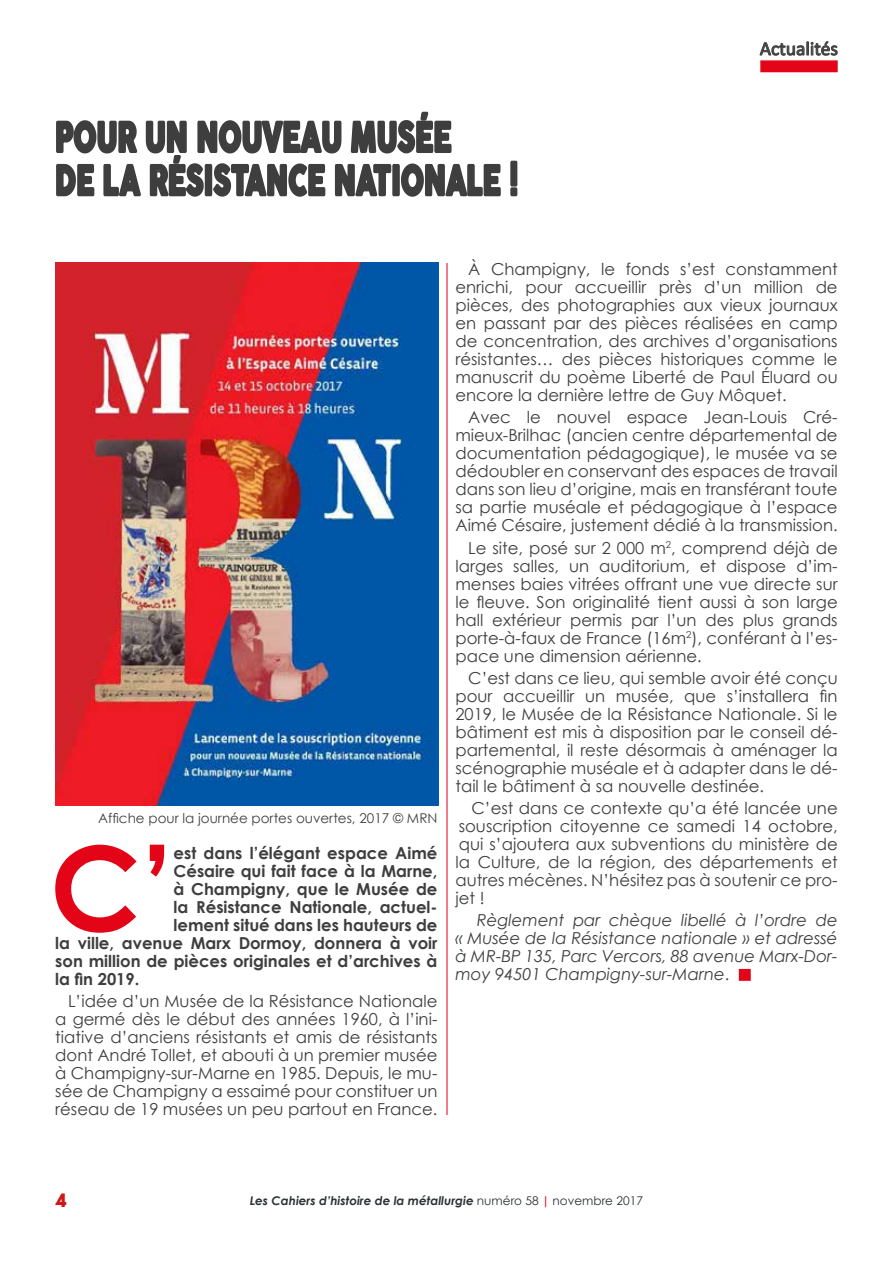
<style>
.page{position:relative;width:893px;height:1263px;background:#fff}
.page>*{position:absolute;margin:0;border:0;box-sizing:border-box;transform-origin:0 0}
.t1{font:700 116.7px "Century Gothic";color:#e30517}
.t2{font:40.5px/43.2px "COCOGOOSE";color:#3e3e3e;scale:.67 1}
.t3{font:19.5px "Calibri";color:#404040}
.t4{font:18px "COCOGOOSE";color:#cd171a}
.t5{font:16.5px/18px "Century Gothic";color:#3e3e3e;text-align:justify}
.t6{font:700 16.5px "Century Gothic";color:#3e3e3e}
.t7{font:italic 16.5px/18px "Century Gothic";color:#3e3e3e;text-align:justify}
.t8{font:13.5px "Century Gothic";color:#404040}
.t9{font:italic 700 12px "Century Gothic";color:#2b3234}
.t10{font:3.45px/4.1px "Myriad Pro";color:#000}
.s1{font-style:normal}
.s2{font-weight:400;font-style:normal}
.s3{font-style:normal;color:#e2001a}
</style>
<div class="page">
<div style="left:760px;top:60px;width:78px;height:12px;background:#e30517;border:2px solid #e30517"></div>
<hr style="left:447px;top:191px;width:1px;height:972px;background:#e2001a">
<div style="left:437px;top:188px;width:18px;height:75px;background:#fff"></div>
<svg style="left:759px;top:41px;width:79px;height:15px"></svg>
<div style="left:739px;top:969px;width:12px;height:12px;background:#e30517;border:2px solid #e30517"></div>
<svg style="left:56px;top:111px;width:445px;height:86px"></svg>
<svg style="left:510px;top:160px;width:8px;height:37px"></svg>
<img style="left:55px;top:263px;width:383px;height:543px">
<div style="left:437px;top:1115px;width:18px;height:48px;background:#fff"></div>
<h2 class="t2" style="left:55px;top:116px;width:693px">POUR UN NOUVEAU MUSÉE<br>DE LA RÉSISTANCE NATIONALE !</h2>
<p class="t10" style="left:54px;top:131px;width:31px">Connaître l’histoire pour éviter qu’elle ne se répète !</p>
<p class="t3" style="left:760px;top:36px;width:80px">Actualités</p>
<p class="t8" style="left:98px;top:809px;width:341px">Affiche pour la journée portes ouvertes, 2017 © MRN</p>
<h1 class="t1" style="left:50px;top:800px;width:125px">C’</h1>
<p class="t6" style="left:174px;top:840px;width:265px">est dans l’élégant espace Aimé</p>
<p class="t6" style="left:174px;top:858px;width:265px">Césaire qui fait face à la Marne,</p>
<p class="t6" style="left:174px;top:876px;width:265px">à Champigny, que le Musée de</p>
<p class="t6" style="left:174px;top:894px;width:265px">la Résistance Nationale, actuel-</p>
<p class="t6" style="left:174px;top:912px;width:265px">lement situé dans les hauteurs de</p>
<p class="t6" style="left:55px;top:930px;width:384px">la ville, avenue Marx Dormoy, donnera à voir</p>
<p class="t6" style="left:55px;top:948px;width:384px">son million de pièces originales et d’archives à</p>
<p class="t6" style="left:55px;top:966px;width:86px">la fin 2019.</p>
<p class="t5" style="left:55px;top:992px;width:384px;text-indent:13px">L’idée d’un Musée de la Résistance Nationale a germé dès le début des années 1960, à l’ini&shy;tiative d’anciens résistants et amis de résistants dont André Tollet, et abouti à un premier musée à Champigny-sur-Marne en 1985. Depuis, le mu&shy;sée de Champigny a essaimé pour constituer un réseau de 19 musées un peu partout en France.</p>
<p class="t5" style="left:455px;top:260px;width:384px;text-indent:13px">À Champigny, le fonds s’est constamment enrichi, pour accueillir près d’un million de pièces, des photographies aux vieux journaux en passant par des pièces réalisées en camp de concentration, des archives d’organisations résistantes… des pièces historiques comme le manuscrit du poème Liberté de Paul Éluard ou encore la dernière lettre de Guy Môquet.</p>
<p class="t5" style="left:455px;top:408px;width:384px;text-indent:13px">Avec le nouvel espace Jean-Louis Cré&shy;mieux-Brilhac (ancien centre départemental de documentation pédagogique), le musée va se dédoubler en conservant des espaces de travail dans son lieu d’origine, mais en transférant toute sa partie muséale et pédagogique à l’espace Aimé Césaire, justement dédié à la transmission.</p>
<p class="t5" style="left:455px;top:538px;width:384px;text-indent:13px">Le site, posé sur 2 000 m<sup>2</sup>, comprend déjà de larges salles, un auditorium, et dispose d’im&shy;menses baies vitrées offrant une vue directe sur le fleuve. Son originalité tient aussi à son large hall extérieur permis par l’un des plus grands porte-à-faux de France (16m<sup>2</sup>), conférant à l’es&shy;pace une dimension aérienne.</p>
<p class="t5" style="left:455px;top:668px;width:384px;text-indent:13px">C’est dans ce lieu, qui semble avoir été conçu pour accueillir un musée, que s’installera fin 2019, le Musée de la Résistance Nationale. Si le bâtiment est mis à disposition par le conseil dé&shy;partemental, il reste désormais à aménager la scénographie muséale et à adapter dans le dé&shy;tail le bâtiment à sa nouvelle destinée.</p>
<p class="t5" style="left:455px;top:799px;width:384px;text-indent:16px">C’est dans ce contexte qu’a été lancée une souscription citoyenne ce samedi 14 octobre, qui s’ajoutera aux subventions du ministère de la Culture, de la région, des départements et autres mécènes. N’hésitez pas à soutenir ce pro&shy;jet !</p>
<p class="t7" style="left:455px;top:911px;width:384px;text-indent:21px">Règlement par chèque libellé à l’ordre de « Musée de la Résistance nationale » et adressé à MR-BP 135, Parc Vercors, 88 avenue Marx-Dor&shy;moy 94501 Champigny-sur-Marne<span class="s1">.</span></p>
<p class="t4" style="left:55px;top:1187px;width:13px">4</p>
<p class="t9" style="left:250px;top:1191px;width:394px">Les Cahiers d’histoire de la métallurgie <span class="s2">numéro 58</span> <span class="s3">|</span> <span class="s2">novembre 2017</span></p>
</div>
